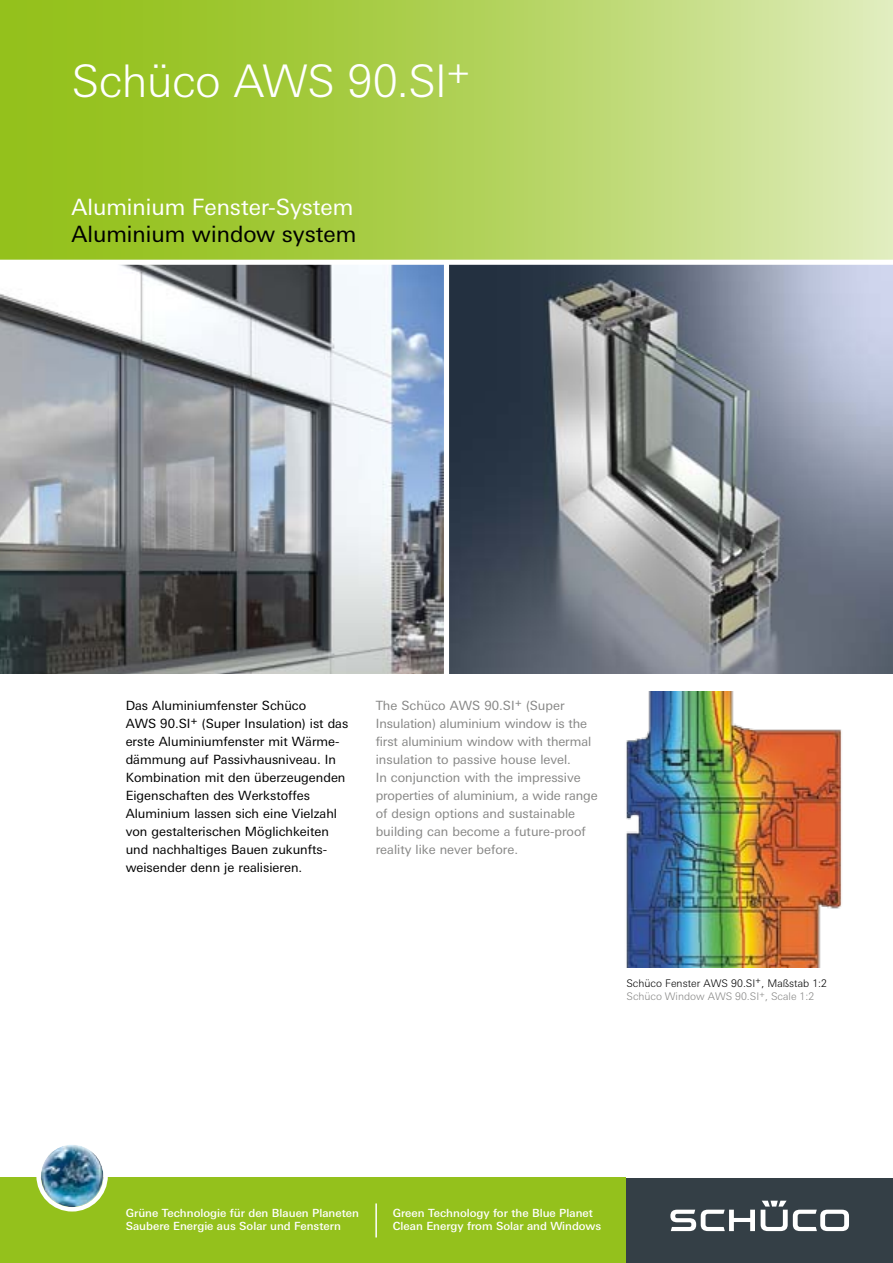
<style>
.page{position:relative;width:893px;height:1263px;background:#fff}
.page>*{position:absolute;margin:0;border:0;box-sizing:border-box;transform-origin:0 0}
.t1{font:300 45px "LT Univers Basic";letter-spacing:-.015em;color:#fff}
.t2{font:22.5px "LT Univers Basic";color:#fff}
.t3{font:22.5px "LT Univers Basic";color:#000}
.t4{font:12.75px/18px "LT Univers Basic";color:#000}
.t5{font:12.75px/18px "LT Univers Basic";color:#878786}
.t6{font:500 11.25px/13.5px "LT Univers Basic";color:#fff}
.t7{font:300 10.5px/13.5px "LT Univers Basic";color:#000}
.s1{color:#878786}
</style>
<div class="page">
<div style="left:626px;top:1178px;width:267px;height:85px;background:#343f46"></div>
<svg style="left:670px;top:1201px;width:179px;height:30px"></svg>
<div style="left:0;top:1178px;width:626px;height:85px;background:#94c11c"></div>
<hr style="left:375px;top:1203px;width:2px;height:34px;background:#fff">
<img style="left:41px;top:1144px;width:62px;height:63px;border-radius:31px">
<div style="left:36px;top:1140px;width:72px;height:71px;border:4px solid #fff;border-radius:50%"></div>
<img style="left:449px;top:265px;width:444px;height:409px">
<img style="left:0;top:265px;width:444px;height:409px">
<svg style="left:0;top:0;width:893px;height:260px;background:#b2d25b"></svg>
<img style="left:626px;top:691px;width:216px;height:277px">
<h1 class="t1" style="left:71px;top:54px;width:401px">Schüco AWS 90.SI<sup>+</sup></h1>
<h2 class="t2" style="left:71px;top:194px;width:284px">Aluminium Fenster-System</h2>
<h2 class="t3" style="left:71px;top:221px;width:287px">Aluminium window system</h2>
<p class="t4" style="left:126px;top:696px;width:224px">Das Aluminiumfenster Schüco<br>AWS 90.SI<sup>+</sup> (Super Insulation) ist das erste Aluminiumfenster mit Wärme&shy;dämmung auf Passivhausniveau. In Kombination mit den überzeugenden Eigenschaften des Werkstoffes Aluminium lassen sich eine Vielzahl von gestalterischen Möglichkeiten und nachhaltiges Bauen zukunfts&shy;weisender denn je realisieren.</p>
<p class="t5" style="left:376px;top:696px;width:223px">The Schüco AWS 90.SI<sup>+</sup> (Super Insulation) aluminium window is the first aluminium window with thermal insulation to passive house level.<br>In conjunction with the impressive properties of aluminium, a wide range of design options and sustainable building can become a future-proof reality like never before.</p>
<p class="t7" style="left:626px;top:976px;width:202px">Schüco Fenster AWS 90.SI<sup>+</sup>, Maßstab 1:2<br><span class="s1">Schüco Window AWS 90.SI</span><sup>+</sup><span class="s1">, Scale 1:2</span></p>
<p class="t6" style="left:126px;top:1206px;width:235px">Grüne Technologie für den Blauen Planeten<br>Saubere Energie aus Solar und Fenstern</p>
<p class="t6" style="left:393px;top:1206px;width:210px">Green Technology for the Blue Planet<br>Clean Energy from Solar and Windows</p>
</div>
